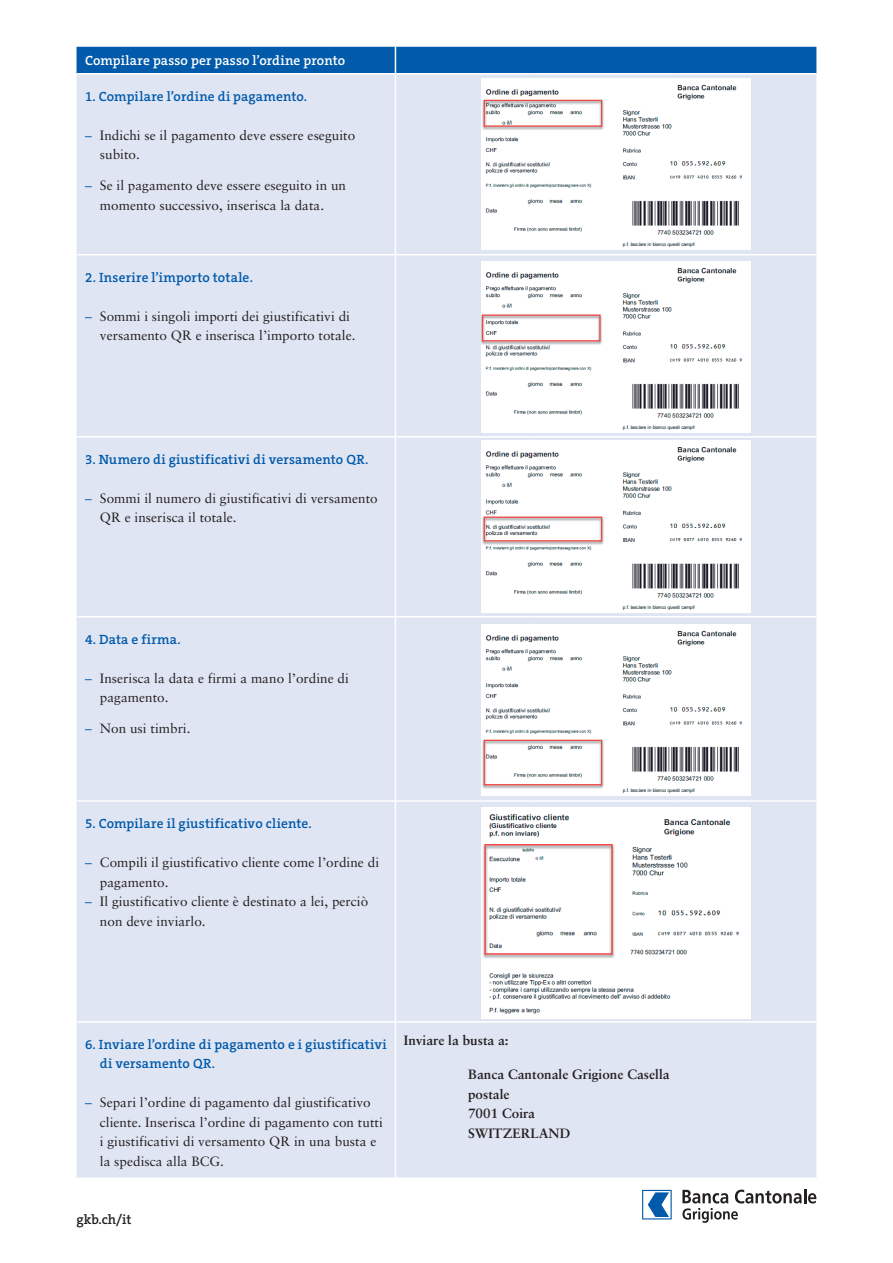
<style>
.page{position:relative;width:893px;height:1263px;background:#fff}
.page>*{position:absolute;margin:0;border:0;box-sizing:border-box;transform-origin:0 0}
.t1{font:13.5px/19.5px "Sabon LT Pro";letter-spacing:.005em;color:#231f20}
.t2{font:600 13.5px/19.5px "The Serif C5";letter-spacing:.01em;color:#015aaa}
.t3{font:700 13.5px/19.5px "Sabon LT Std";letter-spacing:.005em;color:#231f20}
.t4{font:600 13.5px "The Serif C5";letter-spacing:.005em;color:#fff}
.t5{font:600 13.5px "The Serif C5";color:#231f20}
.s1{color:#015aaa}
</style>
<div class="page">
<svg style="left:642px;top:1190px;width:30px;height:29px"></svg>
<svg style="left:682px;top:1189px;width:134px;height:34px"></svg>
<div style="left:77px;top:75px;width:739px;height:1102px;background:#e0e5f3"></div>
<div style="left:77px;top:47px;width:739px;height:26px;background:#015aaa"></div>
<hr style="left:395px;top:75px;width:1px;height:179px;background:#fff">
<hr style="left:77px;top:254px;width:318px;height:1px;background:#fff">
<hr style="left:395px;top:254px;width:141px;height:1px;background:#fff">
<hr style="left:395px;top:255px;width:1px;height:181px;background:#fff">
<hr style="left:536px;top:254px;width:140px;height:1px;background:#fff">
<hr style="left:676px;top:254px;width:140px;height:1px;background:#fff">
<hr style="left:77px;top:436px;width:318px;height:2px;background:#fff">
<hr style="left:395px;top:436px;width:141px;height:2px;background:#fff">
<hr style="left:395px;top:438px;width:1px;height:178px;background:#fff">
<hr style="left:536px;top:436px;width:140px;height:2px;background:#fff">
<hr style="left:676px;top:436px;width:140px;height:2px;background:#fff">
<hr style="left:77px;top:616px;width:318px;height:1px;background:#fff">
<hr style="left:395px;top:616px;width:141px;height:1px;background:#fff">
<hr style="left:395px;top:617px;width:1px;height:183px;background:#fff">
<hr style="left:536px;top:616px;width:140px;height:1px;background:#fff">
<hr style="left:676px;top:616px;width:140px;height:1px;background:#fff">
<hr style="left:77px;top:800px;width:318px;height:2px;background:#fff">
<hr style="left:395px;top:800px;width:141px;height:2px;background:#fff">
<hr style="left:395px;top:802px;width:1px;height:219px;background:#fff">
<hr style="left:536px;top:800px;width:140px;height:2px;background:#fff">
<hr style="left:676px;top:800px;width:140px;height:2px;background:#fff">
<hr style="left:77px;top:1021px;width:318px;height:2px;background:#fff">
<hr style="left:395px;top:1021px;width:141px;height:2px;background:#fff">
<hr style="left:395px;top:1023px;width:1px;height:154px;background:#fff">
<hr style="left:536px;top:1021px;width:140px;height:2px;background:#fff">
<hr style="left:676px;top:1021px;width:140px;height:2px;background:#fff">
<img style="left:481px;top:78px;width:270px;height:171px">
<img style="left:481px;top:261px;width:270px;height:172px">
<img style="left:481px;top:441px;width:270px;height:171px">
<img style="left:481px;top:624px;width:270px;height:171px">
<img style="left:481px;top:807px;width:270px;height:212px">
<p class="t4" style="left:85px;top:52px;width:262px">Compilare passo per passo l’ordine pronto</p>
<p class="t2" style="left:85px;top:87px;width:224px">1. Compilare l’ordine di pagamento.</p>
<p class="t1" style="left:100px;top:125px;width:257px;text-indent:-15px"><span class="s1">–</span> Indichi se il pagamento deve essere eseguito subito.</p>
<p class="t1" style="left:85px;top:175px;width:263px;text-align:center"><span class="s1">–</span> Se il pagamento deve essere eseguito in un momento successivo, inserisca la data.</p>
<p class="t2" style="left:85px;top:267px;width:169px">2. Inserire l’importo totale.</p>
<p class="t1" style="left:100px;top:306px;width:257px;text-indent:-15px"><span class="s1">–</span> Sommi i singoli importi dei giustificativi di versamento QR e inserisca l’importo totale.</p>
<p class="t2" style="left:85px;top:450px;width:285px">3. Numero di giustificativi di versamento QR.</p>
<p class="t1" style="left:100px;top:488px;width:279px;text-indent:-15px"><span class="s1">–</span> Sommi il numero di giustificativi di versamento<br>QR e inserisca il totale.</p>
<p class="t2" style="left:85px;top:629px;width:97px">4. Data e firma.</p>
<p class="t1" style="left:100px;top:668px;width:250px;text-indent:-15px"><span class="s1">–</span> Inserisca la data e firmi a mano l’ordine di pagamento.</p>
<p class="t1" style="left:85px;top:718px;width:107px"><span class="s1">–</span> Non usi timbri.</p>
<p class="t2" style="left:85px;top:814px;width:228px">5. Compilare il giustificativo cliente.</p>
<p class="t1" style="left:100px;top:852px;width:281px;text-indent:-15px"><span class="s1">–</span> Compili il giustificativo cliente come l’ordine di pagamento.</p>
<p class="t1" style="left:100px;top:891px;width:270px;text-indent:-15px"><span class="s1">–</span> Il giustificativo cliente è destinato a lei, perciò non deve inviarlo.</p>
<p class="t2" style="left:100px;top:1035px;width:288px;text-indent:-15px">6. Inviare l’ordine di pagamento e i giustificativi di versamento QR.</p>
<p class="t1" style="left:100px;top:1092px;width:284px;text-indent:-15px"><span class="s1">–</span> Separi l’ordine di pagamento dal giustificativo cliente. Inserisca l’ordine di pagamento con tutti i giustificativi di versamento QR in una busta e la spedisca alla BCG.</p>
<p class="t3" style="left:404px;top:1030px;width:106px">Inviare la busta a:</p>
<p class="t3" style="left:468px;top:1064px;width:203px">Banca Cantonale Grigione Casella postale<br>7001 Coira<br>SWITZERLAND</p>
<p class="t5" style="left:77px;top:1210px;width:56px">gkb.ch/it</p>
</div>
